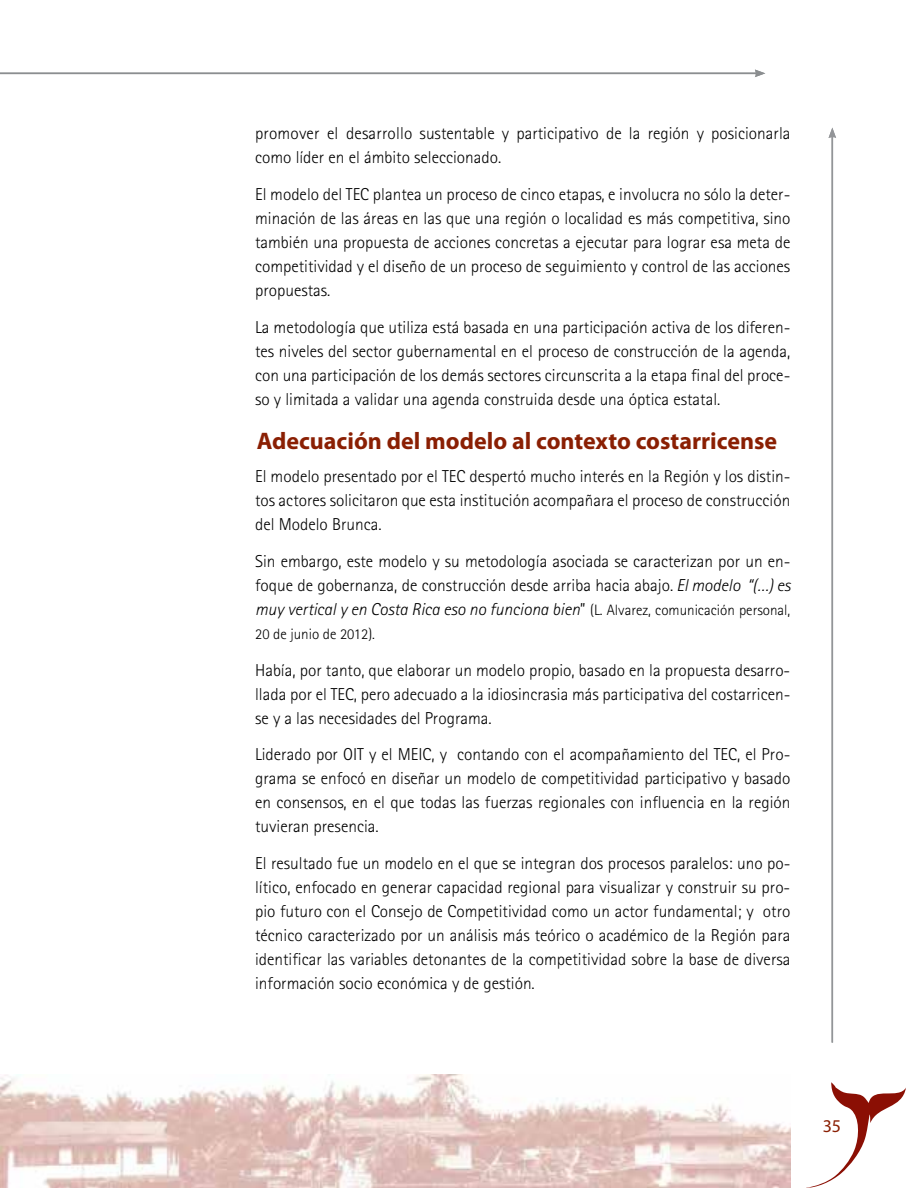
<style>
.page{position:relative;width:918px;height:1188px;background:#fff}
.page>*{position:absolute;margin:0;border:0;box-sizing:border-box;transform-origin:0 0}
.t1{font:700 24px "Myriad Pro";color:#8a1f03}
.t2{font:18px "Myriad Pro";color:#8a1f03}
.t3{font:300 17.25px/24px "Rotis Sans Serif Std";color:#000;text-align:justify}
.t4{font:300 15px "Rotis Sans Serif Std";color:#000}
.s1{font-style:italic}
.s2{font-size:15px}
</style>
<div class="page">
<svg style="left:806px;top:1082px;width:100px;height:106px"></svg>
<img style="left:0;top:1074px;width:790px;height:114px">
<hr style="left:0;top:73px;width:757px;height:1px;background:#8b8e90">
<svg style="left:755px;top:70px;width:10px;height:7px"></svg>
<hr style="left:832px;top:136px;width:1px;height:907px;background:#939598">
<svg style="left:828px;top:128px;width:8px;height:10px"></svg>
<p class="t3" style="left:255px;top:122px;width:537px">promover el desarrollo sustentable y participativo de la región y posicionarla como líder en el ámbito seleccionado.</p>
<p class="t3" style="left:255px;top:182px;width:537px">El modelo del TEC plantea un proceso de cinco etapas, e involucra no sólo la deter&shy;minación de las áreas en las que una región o localidad es más competitiva, sino también una propuesta de acciones concretas a ejecutar para lograr esa meta de competitividad y el diseño de un proceso de seguimiento y control de las acciones propuestas.</p>
<p class="t3" style="left:255px;top:315px;width:537px">La metodología que utiliza está basada en una participación activa de los diferen&shy;tes niveles del sector gubernamental en el proceso de construcción de la agenda, con una participación de los demás sectores circunscrita a la etapa final del proce&shy;so y limitada a validar una agenda construida desde una óptica estatal.</p>
<h1 class="t1" style="left:257px;top:425px;width:522px">Adecuación del modelo al contexto costarricense</h1>
<p class="t3" style="left:255px;top:464px;width:537px">El modelo presentado por el TEC despertó mucho interés en la Región y los distin&shy;tos actores solicitaron que esta institución acompañara el proceso de construcción del Modelo Brunca.</p>
<p class="t3" style="left:255px;top:549px;width:537px">Sin embargo, este modelo y su metodología asociada se caracterizan por un en&shy;foque de gobernanza, de construcción desde arriba hacia abajo. <span class="s1">El modelo “(…) es muy vertical y en Costa Rica eso no funciona bien</span>” <span class="s2">(L. Alvarez, comunicación personal,</span></p>
<p class="t4" style="left:255px;top:625px;width:121px">20 de junio de 2012).</p>
<p class="t3" style="left:255px;top:658px;width:537px">Había, por tanto, que elaborar un modelo propio, basado en la propuesta desarro&shy;llada por el TEC, pero adecuado a la idiosincrasia más participativa del costarricen&shy;se y a las necesidades del Programa.</p>
<p class="t3" style="left:255px;top:743px;width:537px">Liderado por OIT y el MEIC, y contando con el acompañamiento del TEC, el Pro&shy;grama se enfocó en diseñar un modelo de competitividad participativo y basado en consensos, en el que todas las fuerzas regionales con influencia en la región tuvieran presencia.</p>
<p class="t3" style="left:255px;top:851px;width:537px">El resultado fue un modelo en el que se integran dos procesos paralelos: uno po&shy;lítico, enfocado en generar capacidad regional para visualizar y construir su pro&shy;pio futuro con el Consejo de Competitividad como un actor fundamental; y otro técnico caracterizado por un análisis más teórico o académico de la Región para identificar las variables detonantes de la competitividad sobre la base de diversa información socio económica y de gestión.</p>
<p class="t2" style="left:823px;top:1115px;width:20px">35</p>
</div>
